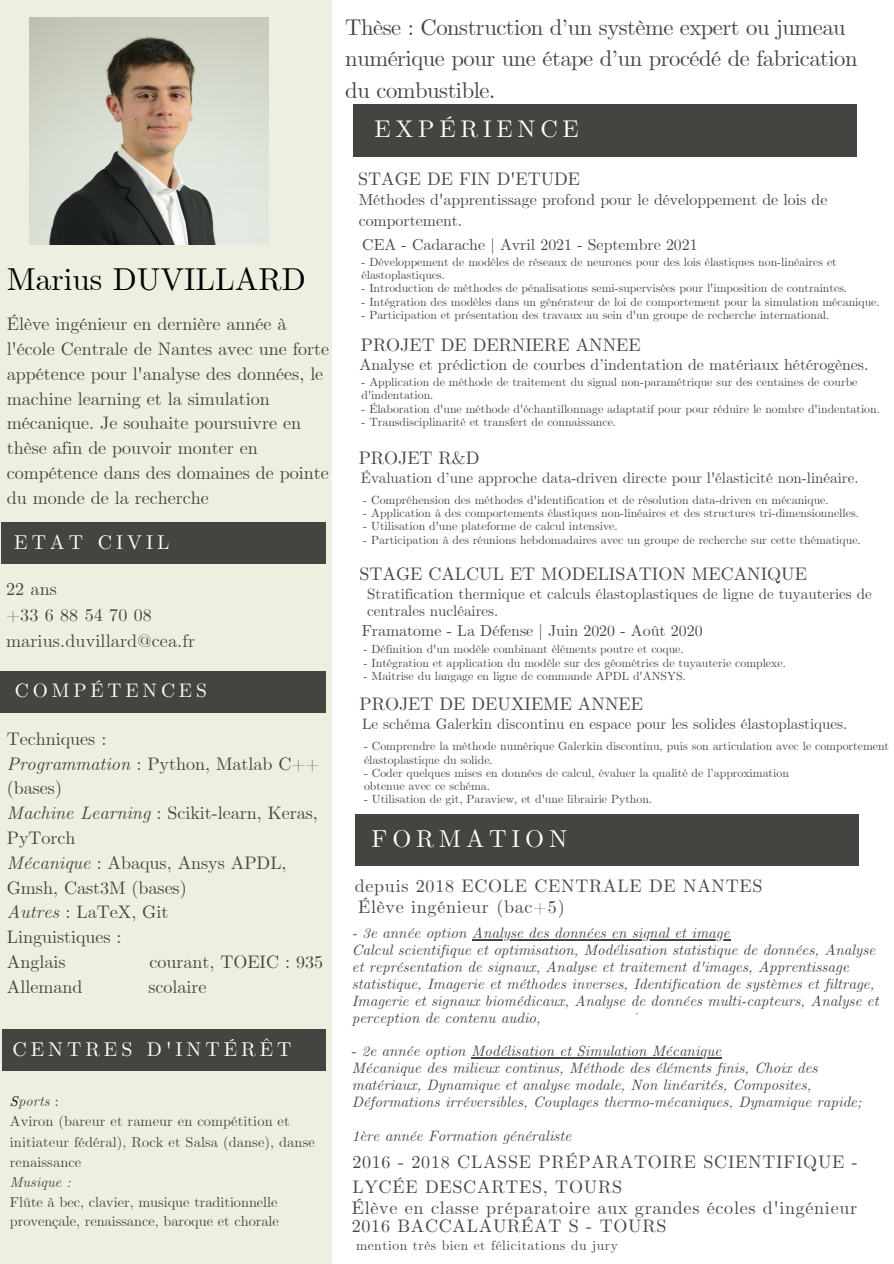
<style>
.page{position:relative;width:894px;height:1264px;background:#fff}
.page>*{position:absolute;margin:0;border:0;box-sizing:border-box;transform-origin:0 0}
.t1{font:31.5px "CMU Serif";color:#000}
.t2{font:24.3px "CMU Serif";letter-spacing:.2em;color:#fff}
.t3{font:24px "CMU Serif";letter-spacing:.2em;color:#fff}
.t4{font:22.5px/31.5px "CMU Serif";letter-spacing:-.02em;color:#444440}
.t5{font:19.8px "CMU Serif";letter-spacing:.2em;color:#fff}
.t6{font:19.35px "CMU Serif";letter-spacing:.2em;color:#fff}
.t7{font:18px/24.8px "CMU Serif";color:#444440}
.t8{font:18px/25.2px "CMU Serif";letter-spacing:.04em;color:#444440}
.t9{font:15.9px/21.8px "CMU Serif";color:#444440}
.t10{font:15px/17px "CMU Serif";color:#444440}
.t11{font:italic 14.85px/17px "CMU Serif";color:#444440}
.t12{font:14.25px/20.5px "CMU Serif";letter-spacing:.01em;color:#444440}
.t13{font:italic 14.25px "CMU Serif";color:#444440}
.t14{font:13.5px "CMU Serif";letter-spacing:.04em;color:#444440}
.t15{font:11.85px/13.4px "CMU Serif";color:#444440}
.t16{font:7.8px "Lato";color:#444440}
.s1{font-style:italic}
.s2{color:#000}
.s3{font-style:normal}
</style>
<div class="page">
<div style="left:0;top:0;width:331px;height:1263px;background:#efefe1"></div>
<div style="left:1px;top:522px;width:324px;height:41px;background:#444440"></div>
<div style="left:0;top:671px;width:326px;height:41px;background:#444440"></div>
<div style="left:355px;top:814px;width:503px;height:52px;background:#444440"></div>
<div style="left:2px;top:1029px;width:323px;height:42px;background:#444440"></div>
<div style="left:353px;top:104px;width:504px;height:53px;background:#444440"></div>
<img style="left:29px;top:17px;width:239px;height:228px">
<hr style="left:472px;top:939px;width:257px;height:1px;background:#444440">
<hr style="left:471px;top:1057px;width:250px;height:1px;background:#444440">
<p class="t1" style="left:7px;top:260px;width:300px">Marius DUVILLARD</p>
<p class="t7" style="left:7px;top:313px;width:324px">Élève ingénieur en dernière année à l'école Centrale de Nantes avec une forte appétence pour l'analyse des données, le machine learning et la simulation mécanique. Je souhaite poursuivre en thèse afin de pouvoir monter en compétence dans des domaines de pointe du monde de la recherche</p>
<p class="t5" style="left:14px;top:530px;width:157px">ETAT CIVIL</p>
<p class="t7" style="left:6px;top:577px;width:52px">22 ans</p>
<p class="t7" style="left:6px;top:603px;width:147px">+33 6 88 54 70 08</p>
<p class="t7" style="left:6px;top:629px;width:190px">marius.duvillard@cea.fr</p>
<p class="t6" style="left:15px;top:679px;width:193px">COMPÉTENCES</p>
<p class="t7" style="left:7px;top:727px;width:101px">Techniques :</p>
<p class="t7" style="left:7px;top:752px;width:314px"><span class="s1">Programmation</span> : Python, Matlab C++ (bases)</p>
<p class="t7" style="left:7px;top:801px;width:312px"><span class="s1">Machine Learning</span> : Scikit-learn, Keras,<br>PyTorch</p>
<p class="t7" style="left:7px;top:851px;width:281px"><span class="s1">Mécanique</span> : Abaqus, Ansys APDL,<br>Gmsh, Cast3M (bases)</p>
<p class="t7" style="left:7px;top:900px;width:163px"><span class="s1">Autres</span> : LaTeX, Git</p>
<p class="t7" style="left:7px;top:925px;width:116px">Linguistiques :</p>
<p class="t7" style="left:7px;top:950px;width:60px">Anglais</p>
<p class="t7" style="left:149px;top:950px;width:175px">courant, TOEIC : 935</p>
<p class="t7" style="left:7px;top:975px;width:77px">Allemand</p>
<p class="t7" style="left:148px;top:975px;width:60px">scolaire</p>
<p class="t5" style="left:13px;top:1037px;width:280px">CENTRES D'INTÉRÊT</p>
<p class="t13" style="left:10px;top:1092px;width:50px"><span class="s2">S</span>ports <span class="s3">:</span></p>
<p class="t12" style="left:10px;top:1111px;width:306px">Aviron (bareur et rameur en compétition et initiateur fédéral), Rock et Salsa (danse), danse renaissance</p>
<p class="t13" style="left:10px;top:1173px;width:62px">Musique :</p>
<p class="t12" style="left:10px;top:1192px;width:270px;line-height:19.6px">Flûte à bec, clavier, musique traditionnelle provençale, renaissance, baroque et chorale</p>
<p class="t4" style="left:345px;top:13px;width:513px">Thèse : Construction d’un système expert ou jumeau numérique pour une étape d’un procédé de fabrication du combustible.</p>
<p class="t3" style="left:374px;top:114px;width:206px">EXPÉRIENCE</p>
<p class="t7" style="left:358px;top:168px;width:223px">STAGE DE FIN D'ETUDE</p>
<p class="t9" style="left:358px;top:189px;width:470px">Méthodes d'apprentissage profond pour le développement de lois de comportement.</p>
<p class="t15" style="left:361px;top:256px;width:476px">- Développement de modèles de réseaux de neurones pour des lois élastiques non-linéaires et élastoplastiques.</p>
<p class="t15" style="left:361px;top:282px;width:487px">- Introduction de méthodes de pénalisations semi-supervisées pour l'imposition de contraintes.</p>
<p class="t15" style="left:361px;top:295px;width:519px">- Intégration des modèles dans un générateur de loi de comportement pour la simulation mécanique.</p>
<p class="t15" style="left:361px;top:309px;width:469px">- Participation et présentation des travaux au sein d'un groupe de recherche international.</p>
<p class="t9" style="left:362px;top:235px;width:337px">CEA - Cadarache | Avril 2021 - Septembre 2021</p>
<p class="t7" style="left:361px;top:333px;width:281px">PROJET DE DERNIERE ANNEE</p>
<p class="t9" style="left:359px;top:355px;width:510px">Analyse et prédiction de courbes d’indentation de matériaux hétérogènes.</p>
<p class="t15" style="left:361px;top:376px;width:497px">- Application de méthode de traitement du signal non-paramétrique sur des centaines de courbe d'indentation.</p>
<p class="t15" style="left:361px;top:402px;width:520px">- Élaboration d'une méthode d'échantillonnage adaptatif pour pour réduire le nombre d'indentation.</p>
<p class="t15" style="left:361px;top:416px;width:256px">- Transdisciplinarité et transfert de connaissance.</p>
<p class="t7" style="left:358px;top:447px;width:122px">PROJET R&amp;D</p>
<p class="t10" style="left:361px;top:470px;width:499px">Évaluation d’une approche data-driven directe pour l'élasticité non-linéaire.</p>
<p class="t15" style="left:363px;top:494px;width:467px">- Compréhension des méthodes d'identification et de résolution data-driven en mécanique.</p>
<p class="t15" style="left:363px;top:507px;width:497px">- Application à des comportements élastiques non-linéaires et des structures tri-dimensionnelles.</p>
<p class="t15" style="left:363px;top:520px;width:256px">- Utilisation d'une plateforme de calcul intensive.</p>
<p class="t15" style="left:363px;top:533px;width:499px">- Participation à des réunions hebdomadaires avec un groupe de recherche sur cette thématique.</p>
<p class="t7" style="left:359px;top:562px;width:449px">STAGE CALCUL ET MODELISATION MECANIQUE</p>
<p class="t10" style="left:367px;top:586px;width:506px">Stratification thermique et calculs élastoplastiques de ligne de tuyauteries de centrales nucléaires.</p>
<p class="t9" style="left:361px;top:620px;width:342px">Framatome - La Défense | Juin 2020 - Août 2020</p>
<p class="t15" style="left:363px;top:643px;width:321px">- Définition d'un modèle combinant éléments poutre et coque.</p>
<p class="t15" style="left:363px;top:656px;width:423px">- Intégration et application du modèle sur des géométries de tuyauterie complexe.</p>
<p class="t15" style="left:363px;top:670px;width:323px">- Maitrise du langage en ligne de commande APDL d'ANSYS.</p>
<p class="t7" style="left:359px;top:692px;width:285px">PROJET DE DEUXIEME ANNEE</p>
<p class="t10" style="left:362px;top:716px;width:486px">Le schéma Galerkin discontinu en espace pour les solides élastoplastiques.</p>
<p class="t15" style="left:364px;top:740px;width:526px">- Comprendre la méthode numérique Galerkin discontinu, puis son articulation avec le comportement élastoplastique du solide.</p>
<p class="t15" style="left:364px;top:767px;width:426px">- Coder quelques mises en données de calcul, évaluer la qualité de l’approximation</p>
<p class="t15" style="left:364px;top:780px;width:128px">obtenue avec ce schéma.</p>
<p class="t15" style="left:364px;top:793px;width:289px">- Utilisation de git, Paraview, et d'une librairie Python.</p>
<p class="t2" style="left:371px;top:823px;width:197px">FORMATION</p>
<p class="t8" style="left:355px;top:874px;width:409px">depuis 2018 ECOLE CENTRALE DE NANTES</p>
<p class="t8" style="left:358px;top:895px;width:208px">Élève ingénieur (bac+5)</p>
<p class="t11" style="left:352px;top:925px;width:379px">- 3e année option Analyse des données en signal et image</p>
<p class="t11" style="left:352px;top:942px;width:528px">Calcul scientifique et optimisation, Modélisation statistique de données, Analyse et représentation de signaux, Analyse et traitement d'images, Apprentissage statistique, Imagerie et méthodes inverses, Identification de systèmes et filtrage, Imagerie et signaux biomédicaux, Analyse de données multi-capteurs, Analyse et perception de contenu audio,</p>
<p class="t11" style="left:352px;top:1043px;width:371px"><span class="s3">-</span> 2e année option Modélisation et Simulation Mécanique</p>
<p class="t11" style="left:352px;top:1060px;width:511px">Mécanique des milieux continus, Méthode des éléments finis, Choix des matériaux, Dynamique et analyse modale, Non linéarités, Composites,<br>Déformations irréversibles, Couplages thermo-mécaniques, Dynamique rapide;</p>
<p class="t11" style="left:352px;top:1128px;width:221px">1ère année Formation généraliste</p>
<p class="t16" style="left:636px;top:1006px;width:3px">,</p>
<p class="t8" style="left:352px;top:1149px;width:507px">2016 - 2018 CLASSE PRÉPARATOIRE SCIENTIFIQUE -<br>LYCÉE DESCARTES, TOURS</p>
<p class="t8" style="left:352px;top:1196px;width:506px">Élève en classe préparatoire aux grandes écoles d'ingénieur</p>
<p class="t8" style="left:352px;top:1214px;width:316px">2016 BACCALAURÉAT S - TOURS</p>
<p class="t14" style="left:356px;top:1236px;width:263px">mention très bien et félicitations du jury</p>
</div>
